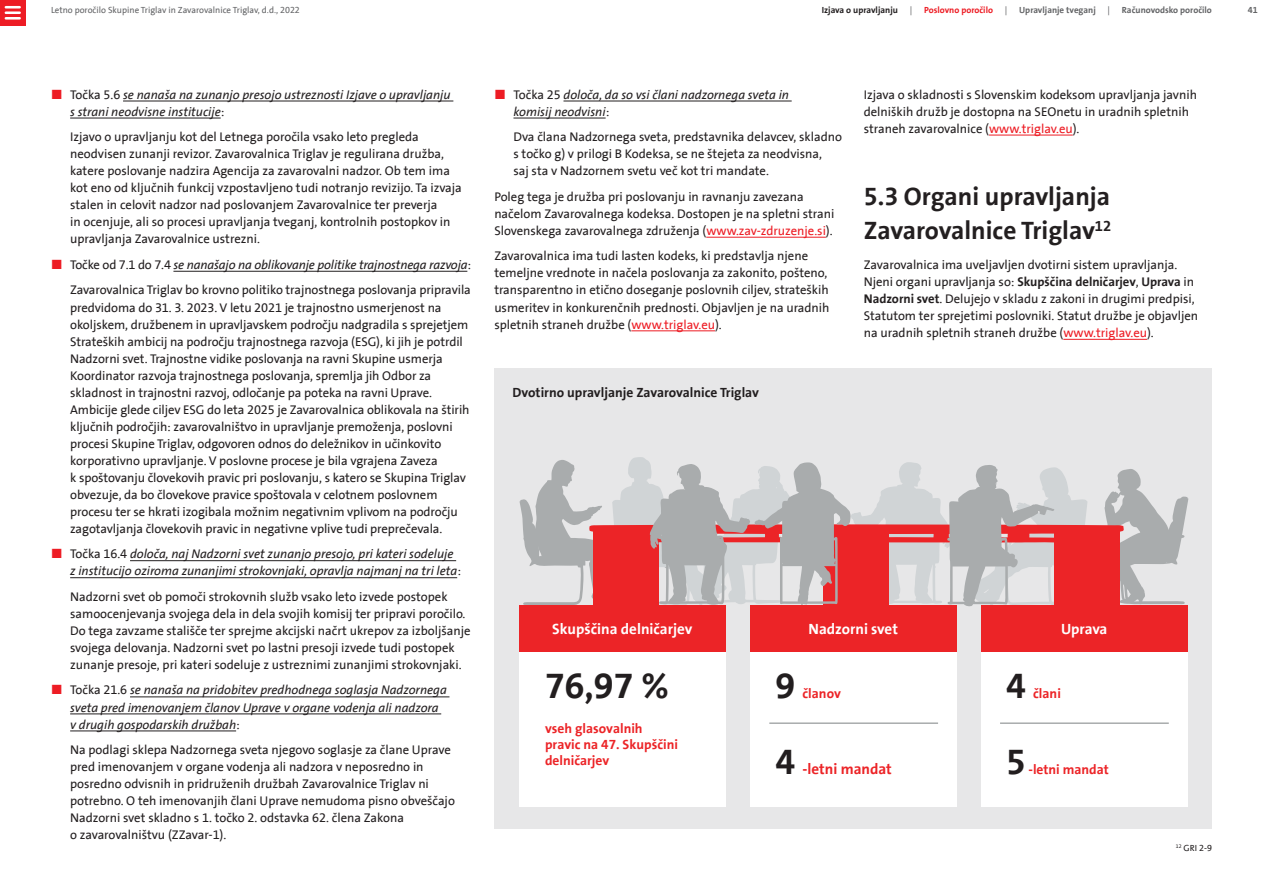
<style>
.page{position:relative;width:1263px;height:893px;background:#fff}
.page>*{position:absolute;margin:0;border:0;box-sizing:border-box;transform-origin:0 0}
.t1{font:700 36px "Triglav The Sans";color:#221e1f}
.t2{font:700 25.5px/34px "Triglav The Sans";color:#231f20}
.t3{font:700 15px "Triglav The Sans";color:#fff}
.t4{font:700 15px "Triglav The Sans";color:#ec2427}
.t5{font:700 13.5px/16.2px "Triglav The Sans";color:#ec2427}
.t6{font:700 13.5px "Triglav The Sans";color:#221e1f}
.t7{font:12.75px/17px "Triglav The Sans";color:#231f20}
.t8{font:italic 12.75px/17px "Triglav The Sans";color:#231f20}
.t9{font:9px "Triglav The Sans";color:#636466}
.t10{font:700 9px "Triglav The Sans";color:#636466}
.t11{font:700 9px "Triglav The Sans";color:#231f20}
.t12{font:700 9px "Triglav The Sans";color:#ed1c24}
.t13{font:9px "Triglav The Sans";color:#231f20}
.s1{font-style:normal}
.s2{font-style:italic}
.s3{color:#ed1c24}
.s4{font-weight:700}
</style>
<div class="page">
<div style="left:0;top:0;width:26px;height:26px;background:#ed1c24"></div>
<hr style="left:6px;top:11px;width:14px;height:3px;background:#fff">
<hr style="left:6px;top:6px;width:14px;height:3px;background:#fff">
<hr style="left:6px;top:17px;width:14px;height:3px;background:#fff">
<hr style="left:123px;top:101px;width:330px;height:1px;background:#231f20">
<hr style="left:70px;top:118px;width:151px;height:1px;background:#231f20">
<hr style="left:173px;top:271px;width:294px;height:1px;background:#231f20">
<hr style="left:130px;top:560px;width:326px;height:1px;background:#231f20">
<hr style="left:70px;top:577px;width:387px;height:1px;background:#231f20">
<hr style="left:130px;top:696px;width:319px;height:1px;background:#231f20">
<hr style="left:70px;top:713px;width:371px;height:1px;background:#231f20">
<hr style="left:70px;top:730px;width:166px;height:1px;background:#231f20">
<hr style="left:563px;top:101px;width:229px;height:1px;background:#231f20">
<hr style="left:513px;top:118px;width:93px;height:1px;background:#231f20">
<hr style="left:706px;top:237px;width:120px;height:1px;background:#ed1c24">
<hr style="left:631px;top:330px;width:84px;height:1px;background:#ed1c24">
<hr style="left:989px;top:135px;width:84px;height:1px;background:#ed1c24">
<hr style="left:1063px;top:339px;width:84px;height:1px;background:#ed1c24">
<div style="left:495px;top:368px;width:717px;height:460px;background:#e7e7e8"></div>
<svg style="left:519px;top:457px;width:669px;height:150px"></svg>
<div style="left:1054px;top:532px;width:65px;height:74px;background:#ec2427"></div>
<div style="left:750px;top:627px;width:207px;height:180px;background:#fff"></div>
<div style="left:750px;top:605px;width:207px;height:47px;background:#ec2427"></div>
<div style="left:981px;top:627px;width:206px;height:180px;background:#fff"></div>
<div style="left:981px;top:605px;width:206px;height:47px;background:#ec2427"></div>
<div style="left:520px;top:627px;width:206px;height:180px;background:#fff"></div>
<div style="left:520px;top:605px;width:206px;height:47px;background:#ec2427"></div>
<hr style="left:1000px;top:722px;width:169px;height:2px;background:#a9acad">
<hr style="left:769px;top:722px;width:169px;height:2px;background:#a9acad">
<p class="t9" style="left:51px;top:6px;width:250px">Letno poročilo Skupine Triglav in Zavarovalnice Triglav, d.d., 2022</p>
<p class="t11" style="left:822px;top:5px;width:78px">Izjava o upravljanju</p>
<p class="t9" style="left:910px;top:6px;width:4px">|</p>
<p class="t12" style="left:924px;top:5px;width:70px">Poslovno poročilo</p>
<p class="t9" style="left:1005px;top:6px;width:4px">|</p>
<p class="t10" style="left:1019px;top:5px;width:78px">Upravljanje tveganj</p>
<p class="t9" style="left:1107px;top:6px;width:4px">|</p>
<p class="t10" style="left:1122px;top:5px;width:92px">Računovodsko poročilo</p>
<p class="t10" style="left:1248px;top:5px;width:11px">41</p>
<p class="t8" style="left:70px;top:86px;width:382px"><span class="s1">Točka 5.6</span> se nanaša na zunanjo presojo ustreznosti Izjave o upravljanju s strani neodvisne institucije<span class="s1">:</span></p>
<p class="t7" style="left:70px;top:129px;width:393px">Izjavo o upravljanju kot del Letnega poročila vsako leto pregleda neodvisen zunanji revizor. Zavarovalnica Triglav je regulirana družba, katere poslovanje nadzira Agencija za zavarovalni nadzor. Ob tem ima kot eno od ključnih funkcij vzpostavljeno tudi notranjo revizijo. Ta izvaja stalen in celovit nadzor nad poslovanjem Zavarovalnice ter preverja<br>in ocenjuje, ali so procesi upravljanja tveganj, kontrolnih postopkov in upravljanja Zavarovalnice ustrezni.</p>
<p class="t7" style="left:70px;top:252px;width:402px;line-height:25.5px">Točke od 7.1 do 7.4 <span class="s2">se nanašajo na oblikovanje politike trajnostnega razvoja</span>:<br>Zavarovalnica Triglav bo krovno politiko trajnostnega poslovanja pripravila</p>
<p class="t7" style="left:70px;top:299px;width:401px">predvidoma do 31. 3. 2023. V letu 2021 je trajnostno usmerjenost na okoljskem, družbenem in upravljavskem področju nadgradila s sprejetjem Strateških ambicij na področju trajnostnega razvoja (ESG), ki jih je potrdil Nadzorni svet. Trajnostne vidike poslovanja na ravni Skupine usmerja Koordinator razvoja trajnostnega poslovanja, spremlja jih Odbor za skladnost in trajnostni razvoj, odločanje pa poteka na ravni Uprave.<br>Ambicije glede ciljev ESG do leta 2025 je Zavarovalnica oblikovala na štirih ključnih področjih: zavarovalništvo in upravljanje premoženja, poslovni procesi Skupine Triglav, odgovoren odnos do deležnikov in učinkovito korporativno upravljanje. V poslovne procese je bila vgrajena Zaveza<br>k spoštovanju človekovih pravic pri poslovanju, s katero se Skupina Triglav obvezuje, da bo človekove pravice spoštovala v celotnem poslovnem procesu ter se hkrati izogibala možnim negativnim vplivom na področju zagotavljanja človekovih pravic in negativne vplive tudi preprečevala.</p>
<p class="t8" style="left:70px;top:546px;width:392px"><span class="s1">Točka 16.4</span> določa, naj Nadzorni svet zunanjo presojo, pri kateri sodeluje z institucijo oziroma zunanjimi strokovnjaki, opravlja najmanj na tri leta<span class="s1">:</span></p>
<p class="t7" style="left:70px;top:588px;width:402px">Nadzorni svet ob pomoči strokovnih služb vsako leto izvede postopek samoocenjevanja svojega dela in dela svojih komisij ter pripravi poročilo.<br>Do tega zavzame stališče ter sprejme akcijski načrt ukrepov za izboljšanje svojega delovanja. Nadzorni svet po lastni presoji izvede tudi postopek zunanje presoje, pri kateri sodeluje z ustreznimi zunanjimi strokovnjaki.</p>
<p class="t8" style="left:70px;top:682px;width:378px"><span class="s1">Točka 21.6</span> se nanaša na pridobitev predhodnega soglasja Nadzornega sveta pred imenovanjem članov Uprave v organe vodenja ali nadzora v drugih gospodarskih družbah<span class="s1">:</span></p>
<p class="t7" style="left:70px;top:742px;width:386px">Na podlagi sklepa Nadzornega sveta njegovo soglasje za člane Uprave pred imenovanjem v organe vodenja ali nadzora v neposredno in posredno odvisnih in pridruženih družbah Zavarovalnice Triglav ni potrebno. O teh imenovanjih člani Uprave nemudoma pisno obveščajo Nadzorni svet skladno s 1. točko 2. odstavka 62. člena Zakona<br>o zavarovalništvu (ZZavar-1).</p>
<p class="t8" style="left:513px;top:86px;width:277px"><span class="s1">Točka 25</span> določa, da so vsi člani nadzornega sveta in komisij neodvisni<span class="s1">:</span></p>
<p class="t7" style="left:513px;top:129px;width:330px">Dva člana Nadzornega sveta, predstavnika delavcev, skladno s točko g) v prilogi B Kodeksa, se ne štejeta za neodvisna,<br>saj sta v Nadzornem svetu več kot tri mandate.</p>
<p class="t7" style="left:494px;top:188px;width:342px">Poleg tega je družba pri poslovanju in ravnanju zavezana načelom Zavarovalnega kodeksa. Dostopen je na spletni strani<br>Slovenskega zavarovalnega združenja (<span class="s3">www.zav-zdruzenje.si</span>).</p>
<p class="t7" style="left:494px;top:248px;width:337px">Zavarovalnica ima tudi lasten kodeks, ki predstavlja njene temeljne vrednote in načela poslovanja za zakonito, pošteno, transparentno in etično doseganje poslovnih ciljev, strateških usmeritev in konkurenčnih prednosti. Objavljen je na uradnih spletnih straneh družbe (<span class="s3">www.triglav.eu</span>).</p>
<p class="t6" style="left:513px;top:385px;width:248px">Dvotirno upravljanje Zavarovalnice Triglav</p>
<p class="t7" style="left:864px;top:86px;width:335px">Izjava o skladnosti s Slovenskim kodeksom upravljanja javnih delniških družb je dostopna na SEOnetu in uradnih spletnih straneh zavarovalnice (<span class="s3">www.triglav.eu</span>).</p>
<h2 class="t2" style="left:864px;top:180px;width:249px">5.3 Organi upravljanja<br>Zavarovalnice Triglav<sup>12</sup></h2>
<p class="t7" style="left:864px;top:256px;width:336px">Zavarovalnica ima uveljavljen dvotirni sistem upravljanja.<br>Njeni organi upravljanja so: <span class="s4">Skupščina delničarjev</span>, <span class="s4">Uprava</span> in <span class="s4">Nadzorni svet</span>. Delujejo v skladu z zakoni in drugimi predpisi, Statutom ter sprejetimi poslovniki. Statut družbe je objavljen na uradnih spletnih straneh družbe (<span class="s3">www.triglav.eu</span>).</p>
<p class="t3" style="left:552px;top:620px;width:142px">Skupščina delničarjev</p>
<p class="t3" style="left:808px;top:620px;width:91px">Nadzorni svet</p>
<p class="t3" style="left:1061px;top:620px;width:48px">Uprava</p>
<h1 class="t1" style="left:1006px;top:665px;width:21px">4</h1>
<h1 class="t1" style="left:545px;top:665px;width:125px">76,97 %</h1>
<h1 class="t1" style="left:775px;top:665px;width:21px">9</h1>
<p class="t5" style="left:802px;top:685px;width:40px">članov</p>
<p class="t5" style="left:1033px;top:685px;width:29px">člani</p>
<p class="t5" style="left:545px;top:720px;width:134px">vseh glasovalnih pravic na 47. Skupščini delničarjev</p>
<h1 class="t1" style="left:775px;top:741px;width:21px">4</h1>
<p class="t4" style="left:802px;top:760px;width:91px">-letni mandat</p>
<h1 class="t1" style="left:1006px;top:741px;width:21px">5</h1>
<p class="t5" style="left:1028px;top:761px;width:82px">-letni mandat</p>
<p class="t13" style="left:1176px;top:843px;width:38px"><sup>12</sup> GRI 2-9</p>
</div>
